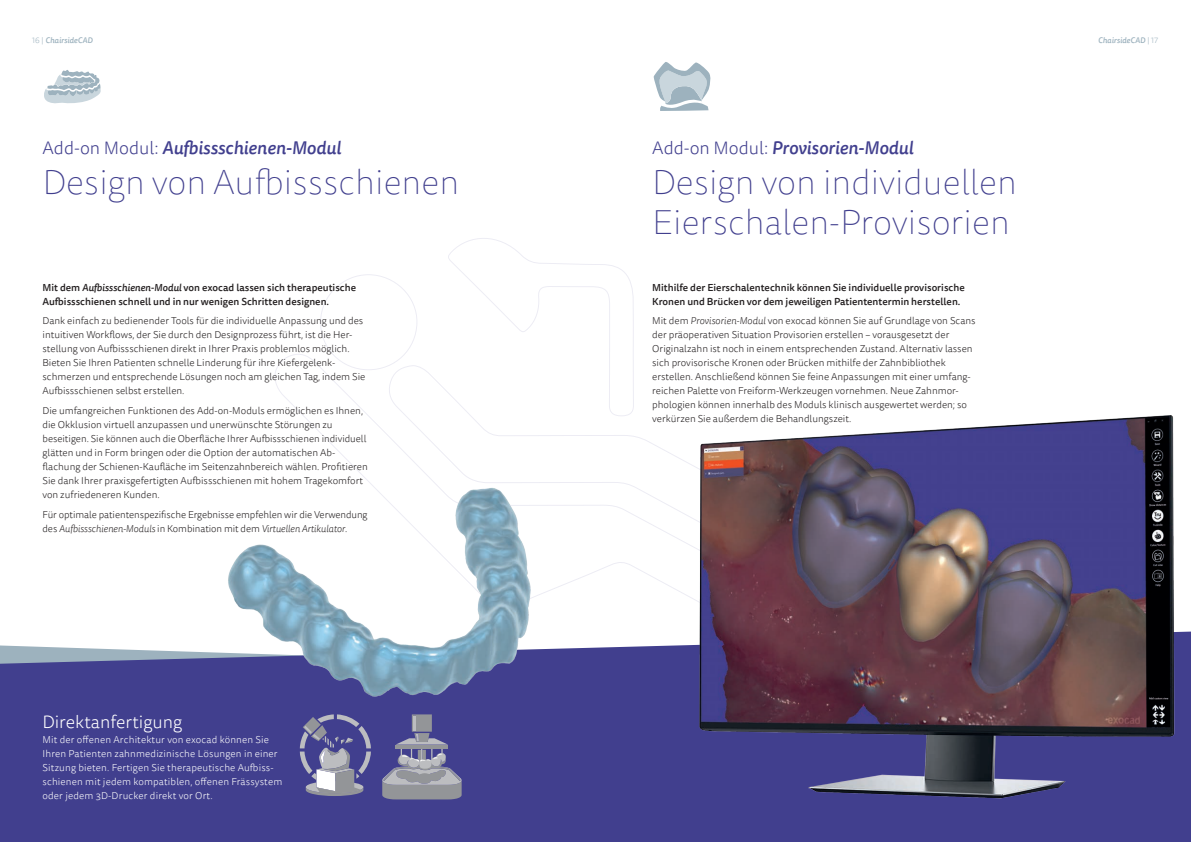
<style>
.page{position:relative;width:1191px;height:842px;background:#fff}
.page>*{position:absolute;margin:0;border:0;box-sizing:border-box;transform-origin:0 0}
.t1{font:100 35px/40px "Tisa Sans Pro";color:#413f8e}
.t2{font:italic 500 18px "Tisa Sans Pro";color:#413f8e}
.t3{font:300 18px "Tisa Sans Pro";color:#fff}
.t4{font:300 10px/14px "Tisa Sans Pro";color:#231f20}
.t5{font:500 10px/14px "Tisa Sans Pro";color:#231f20}
.t6{font:300 10px/14px "Tisa Sans Pro";letter-spacing:.015em;color:#fff}
.t7{font:italic 500 8px "Tisa Sans Pro";color:#9db2be}
.s1{font-weight:300;font-style:normal}
.s2{font-style:italic}
</style>
<div class="page">
<div style="left:0;top:645px;width:1191px;height:197px;background:#413f8e"></div>
<svg style="left:275px;top:354px;width:390px;height:302px"></svg>
<svg style="left:387px;top:365px;width:278px;height:213px"></svg>
<svg style="left:445px;top:238px;width:189px;height:179px"></svg>
<svg style="left:319px;top:274px;width:98px;height:97px"></svg>
<svg style="left:382px;top:714px;width:80px;height:85px;background:#76769b"></svg>
<svg style="left:300px;top:714px;width:71px;height:82px;background:#7575a1"></svg>
<img style="left:220px;top:482px;width:318px;height:223px">
<img style="left:665px;top:415px;width:526px;height:398px">
<svg style="left:653px;top:62px;width:58px;height:49px"></svg>
<svg style="left:44px;top:70px;width:57px;height:33px"></svg>
<p class="t7" style="left:32px;top:34px;width:62px"><span class="s1">16 |</span> ChairsideCAD</p>
<p class="t7" style="left:1098px;top:34px;width:62px">ChairsideCAD <span class="s1">| 17</span></p>
<h2 class="t2" style="left:43px;top:136px;width:300px"><span class="s1">Add-on Modul:</span> Aufbissschienen-Modul</h2>
<h1 class="t1" style="left:43px;top:164px;width:418px">Design von Aufbissschienen</h1>
<p class="t5" style="left:43px;top:280px;width:315px">Mit dem <span class="s2">Aufbissschienen-Modul</span> von exocad lassen sich therapeutische<br>Aufbissschienen schnell und in nur wenigen Schritten designen.</p>
<p class="t4" style="left:43px;top:314px;width:324px">Dank einfach zu bedienender Tools für die individuelle Anpassung und des intuitiven Workflows, der Sie durch den Designprozess führt, ist die Her&shy;stellung von Aufbissschienen direkt in Ihrer Praxis problemlos möglich.<br>Bieten Sie Ihren Patienten schnelle Linderung für ihre Kiefergelenk&shy;schmerzen und entsprechende Lösungen noch am gleichen Tag, indem Sie Aufbissschienen selbst erstellen.</p>
<p class="t4" style="left:43px;top:404px;width:327px">Die umfangreichen Funktionen des Add-on-Moduls ermöglichen es Ihnen, die Okklusion virtuell anzupassen und unerwünschte Störungen zu beseitigen. Sie können auch die Oberfläche Ihrer Aufbissschienen individuell glätten und in Form bringen oder die Option der automatischen Ab&shy;flachung der Schienen-Kaufläche im Seitenzahnbereich wählen. Profitieren Sie dank Ihrer praxisgefertigten Aufbissschienen mit hohem Tragekomfort von zufriedeneren Kunden.</p>
<p class="t4" style="left:43px;top:508px;width:326px">Für optimale patientenspezifische Ergebnisse empfehlen wir die Verwendung des <span class="s2">Aufbissschienen-Moduls</span> in Kombination mit dem <span class="s2">Virtuellen Artikulator</span>.</p>
<h2 class="t3" style="left:43px;top:710px;width:141px">Direktanfertigung</h2>
<p class="t6" style="left:43px;top:733px;width:241px">Mit der offenen Architektur von exocad können Sie Ihren Patienten zahnmedizinische Lösungen in einer Sitzung bieten. Fertigen Sie therapeutische Aufbiss&shy;schienen mit jedem kompatiblen, offenen Frässystem oder jedem 3D-Drucker direkt vor Ort.</p>
<h2 class="t2" style="left:652px;top:136px;width:263px"><span class="s1">Add-on Modul:</span> Provisorien-Modul</h2>
<h1 class="t1" style="left:652px;top:164px;width:366px">Design von individuellen<br>Eierschalen-Provisorien</h1>
<p class="t5" style="left:652px;top:280px;width:314px">Mithilfe der Eierschalentechnik können Sie individuelle provisorische<br>Kronen und Brücken vor dem jeweiligen Patiententermin herstellen.</p>
<p class="t4" style="left:652px;top:314px;width:325px">Mit dem <span class="s2">Provisorien-Modul</span> von exocad können Sie auf Grundlage von Scans der präoperativen Situation Provisorien erstellen – vorausgesetzt der Originalzahn ist noch in einem entsprechenden Zustand. Alternativ lassen sich provisorische Kronen oder Brücken mithilfe der Zahnbibliothek erstellen. Anschließend können Sie feine Anpassungen mit einer umfang&shy;reichen Palette von Freiform-Werkzeugen vornehmen. Neue Zahnmor&shy;phologien können innerhalb des Moduls klinisch ausgewertet werden; so verkürzen Sie außerdem die Behandlungszeit.</p>
</div>
